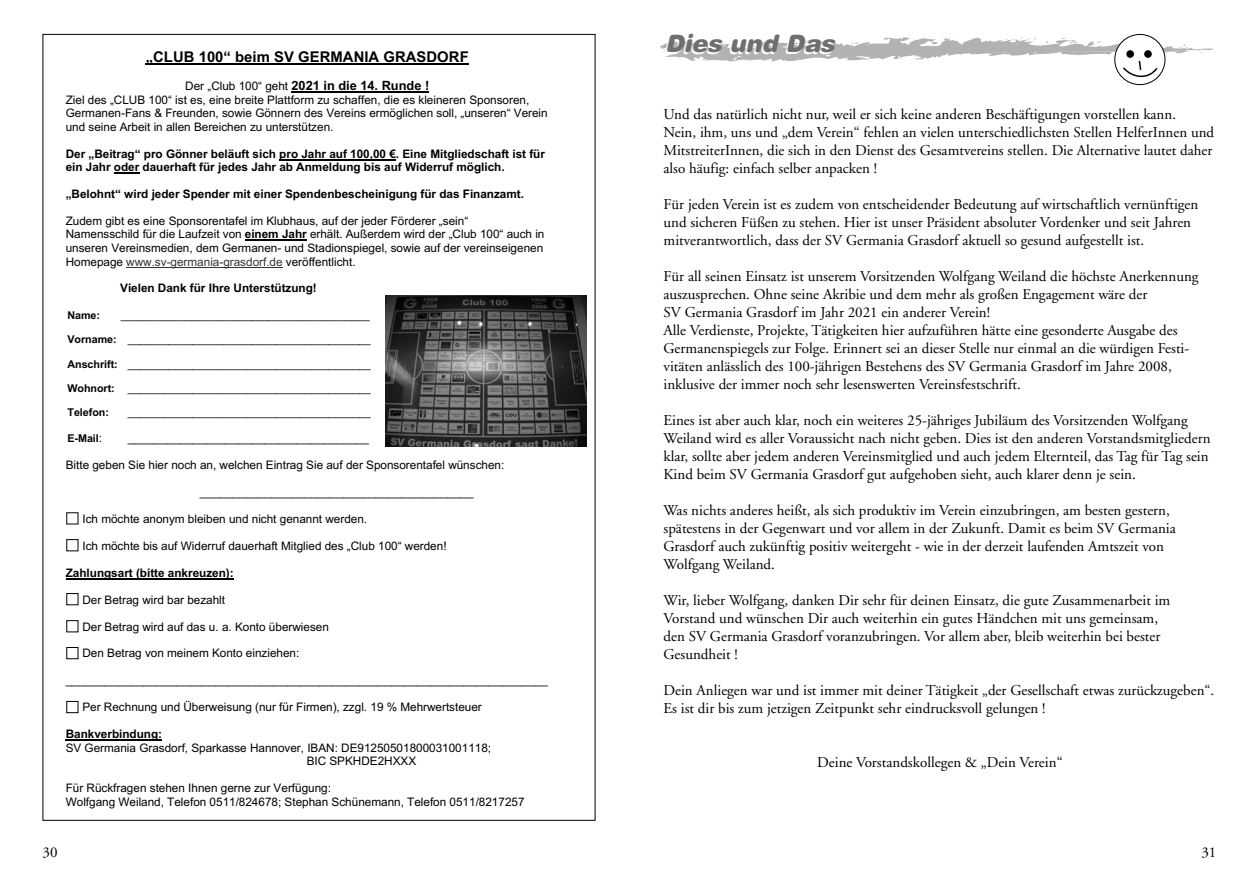
<style>
.page{position:relative;width:1259px;height:893px;background:#fff}
.page>*{position:absolute;margin:0;border:0;box-sizing:border-box;transform-origin:0 0}
.t1{font:italic 900 24px "Helvetica Rounded";color:#6f6f6e}
.t2{font:15px/18px "Adobe Garamond";color:#000}
.t3{font:700 14.85px "Arial";letter-spacing:.005em;color:#000}
.t4{font:700 12.75px "Arial";color:#000}
.t5{font:11.7px/13.5px "Arial";color:#000}
.t6{font:700 11.7px/13.5px "Arial";color:#000}
.t7{font:10.8px "Arial";color:#000}
.t8{font:700 10.8px "Arial";letter-spacing:-.005em;color:#000}
.s1{font-weight:400;font-size:11.7px}
.s2{font-weight:700}
.s3{color:#343434}
</style>
<div class="page">
<svg style="left:1114px;top:34px;width:51px;height:51px"></svg>
<svg style="left:660px;top:35px;width:553px;height:45px"></svg>
<img style="left:385px;top:295px;width:202px;height:151px">
<hr style="left:146px;top:63px;width:323px;height:2px;background:#000">
<hr style="left:291px;top:92px;width:138px;height:1px;background:#000">
<hr style="left:279px;top:159px;width:117px;height:1px;background:#000">
<svg style="left:114px;top:173px;width:25px;height:1px"></svg>
<hr style="left:245px;top:240px;width:62px;height:1px;background:#000">
<hr style="left:126px;top:267px;width:156px;height:1px;background:#343434">
<div style="left:66px;top:539px;width:12px;height:12px;border:1px solid #000"></div>
<hr style="left:66px;top:578px;width:168px;height:1px;background:#000">
<div style="left:66px;top:593px;width:12px;height:12px;border:1px solid #000"></div>
<div style="left:66px;top:620px;width:12px;height:12px;border:1px solid #000"></div>
<div style="left:66px;top:647px;width:12px;height:12px;border:1px solid #000"></div>
<div style="left:66px;top:701px;width:12px;height:12px;border:1px solid #000"></div>
<hr style="left:66px;top:739px;width:96px;height:2px;background:#000">
<p class="t3" style="left:146px;top:46px;width:324px">„CLUB 100“ beim SV GERMANIA GRASDORF</p>
<p class="t4" style="left:185px;top:77px;width:245px"><span class="s1">Der „Club 100“ geht</span> 2021 in die 14. Runde !</p>
<p class="t5" style="left:66px;top:93px;width:483px">Ziel des „CLUB 100“ ist es, eine breite Plattform zu schaffen, die es kleineren Sponsoren,<br>Germanen-Fans &amp; Freunden, sowie Gönnern des Vereins ermöglichen soll, „unseren“ Verein und seine Arbeit in allen Bereichen zu unterstützen.</p>
<p class="t6" style="left:66px;top:147px;width:481px">Der „Beitrag“ pro Gönner beläuft sich pro Jahr auf 100,00 €. Eine Mitgliedschaft ist für ein Jahr oder dauerhaft für jedes Jahr ab Anmeldung bis auf Widerruf möglich.</p>
<p class="t6" style="left:66px;top:187px;width:460px">„Belohnt“ wird jeder Spender mit einer Spendenbescheinigung für das Finanzamt.</p>
<p class="t5" style="left:66px;top:214px;width:480px">Zudem gibt es eine Sponsorentafel im Klubhaus, auf der jeder Förderer „sein“ Namensschild für die Laufzeit von <span class="s2">einem Jahr</span> erhält. Außerdem wird der „Club 100“ auch in unseren Vereinsmedien, dem Germanen- und Stadionspiegel, sowie auf der vereinseigenen Homepage <span class="s3">www.sv-germania-grasdorf.de</span> veröffentlicht.</p>
<p class="t6" style="left:120px;top:282px;width:198px">Vielen Dank für Ihre Unterstützung!</p>
<p class="t8" style="left:68px;top:307px;width:34px">Name:</p>
<p class="t7" style="left:121px;top:307px;width:250px">__________________________________________</p>
<p class="t7" style="left:68px;top:332px;width:305px"><span class="s2">Vorname:</span> _________________________________________</p>
<p class="t7" style="left:68px;top:356px;width:305px"><span class="s2">Anschrift:</span> _________________________________________</p>
<p class="t7" style="left:67px;top:381px;width:305px"><span class="s2">Wohnort:</span> _________________________________________</p>
<p class="t8" style="left:67px;top:405px;width:43px">Telefon:</p>
<p class="t7" style="left:128px;top:405px;width:245px">_________________________________________</p>
<p class="t8" style="left:68px;top:431px;width:36px">E-Mail<span class="s1">:</span></p>
<p class="t5" style="left:128px;top:431px;width:243px">_____________________________________</p>
<p class="t5" style="left:66px;top:458px;width:440px">Bitte geben Sie hier noch an, welchen Eintrag Sie auf der Sponsorentafel wünschen:</p>
<p class="t5" style="left:200px;top:485px;width:275px">__________________________________________</p>
<p class="t5" style="left:82px;top:512px;width:286px">Ich möchte anonym bleiben und nicht genannt werden.</p>
<p class="t5" style="left:82px;top:539px;width:366px">Ich möchte bis auf Widerruf dauerhaft Mitglied des „Club 100“ werden!</p>
<p class="t6" style="left:66px;top:566px;width:169px">Zahlungsart (bitte ankreuzen):</p>
<p class="t5" style="left:82px;top:593px;width:144px">Der Betrag wird bar bezahlt</p>
<p class="t5" style="left:82px;top:620px;width:248px">Der Betrag wird auf das u. a. Konto überwiesen</p>
<p class="t5" style="left:82px;top:646px;width:218px">Den Betrag von meinem Konto einziehen:</p>
<p class="t5" style="left:66px;top:673px;width:484px">__________________________________________________________________________</p>
<p class="t5" style="left:82px;top:700px;width:401px">Per Rechnung und Überweisung (nur für Firmen), zzgl. 19 % Mehrwertsteuer</p>
<p class="t6" style="left:66px;top:727px;width:98px">Bankverbindung:</p>
<p class="t5" style="left:307px;top:741px;width:186px;text-indent:-241px">SV Germania Grasdorf, Sparkasse Hannover, IBAN: DE91250501800031001118;<br>BIC SPKHDE2HXXX</p>
<p class="t5" style="left:66px;top:781px;width:460px">Für Rückfragen stehen Ihnen gerne zur Verfügung:<br>Wolfgang Weiland, Telefon 0511/824678; Stephan Schünemann, Telefon 0511/8217257</p>
<p class="t2" style="left:43px;top:844px;width:16px">30</p>
<h1 class="t1" style="left:665px;top:28px;width:171px">Dies und Das</h1>
<p class="t2" style="left:663px;top:106px;width:552px">Und das natürlich nicht nur, weil er sich keine anderen Beschäftigungen vorstellen kann.<br>Nein, ihm, uns und „dem Verein“ fehlen an vielen unterschiedlichsten Stellen HelferInnen und MitstreiterInnen, die sich in den Dienst des Gesamtvereins stellen. Die Alternative lautet daher also häufig: einfach selber anpacken !</p>
<p class="t2" style="left:663px;top:196px;width:536px">Für jeden Verein ist es zudem von entscheidender Bedeutung auf wirtschaftlich vernünftigen und sicheren Füßen zu stehen. Hier ist unser Präsident absoluter Vordenker und seit Jahren mitverantwortlich, dass der SV Germania Grasdorf aktuell so gesund aufgestellt ist.</p>
<p class="t2" style="left:663px;top:268px;width:536px">Für all seinen Einsatz ist unserem Vorsitzenden Wolfgang Weiland die höchste Anerkennung auszusprechen. Ohne seine Akribie und dem mehr als großen Engagement wäre der<br>SV Germania Grasdorf im Jahr 2021 ein anderer Verein!<br>Alle Verdienste, Projekte, Tätigkeiten hier aufzuführen hätte eine gesonderte Ausgabe des Germanenspiegels zur Folge. Erinnert sei an dieser Stelle nur einmal an die würdigen Festi&shy;vitäten anlässlich des 100-jährigen Bestehens des SV Germania Grasdorf im Jahre 2008, inklusive der immer noch sehr lesenswerten Vereinsfestschrift.</p>
<p class="t2" style="left:663px;top:412px;width:548px">Eines ist aber auch klar, noch ein weiteres 25-jähriges Jubiläum des Vorsitzenden Wolfgang Weiland wird es aller Voraussicht nach nicht geben. Dies ist den anderen Vorstandsmitgliedern klar, sollte aber jedem anderen Vereinsmitglied und auch jedem Elternteil, das Tag für Tag sein Kind beim SV Germania Grasdorf gut aufgehoben sieht, auch klarer denn je sein.</p>
<p class="t2" style="left:663px;top:502px;width:514px">Was nichts anderes heißt, als sich produktiv im Verein einzubringen, am besten gestern, spätestens in der Gegenwart und vor allem in der Zukunft. Damit es beim SV Germania Grasdorf auch zukünftig positiv weitergeht - wie in der derzeit laufenden Amtszeit von Wolfgang Weiland.</p>
<p class="t2" style="left:663px;top:592px;width:508px">Wir, lieber Wolfgang, danken Dir sehr für deinen Einsatz, die gute Zusammenarbeit im Vorstand und wünschen Dir auch weiterhin ein gutes Händchen mit uns gemeinsam, den SV Germania Grasdorf voranzubringen. Vor allem aber, bleib weiterhin bei bester Gesundheit !</p>
<p class="t2" style="left:663px;top:682px;width:552px">Dein Anliegen war und ist immer mit deiner Tätigkeit „der Gesellschaft etwas zurückzugeben“.<br>Es ist dir bis zum jetzigen Zeitpunkt sehr eindrucksvoll gelungen !</p>
<p class="t2" style="left:817px;top:754px;width:247px">Deine Vorstandskollegen &amp; „Dein Verein“</p>
<p class="t2" style="left:1201px;top:844px;width:16px">31</p>
</div>
